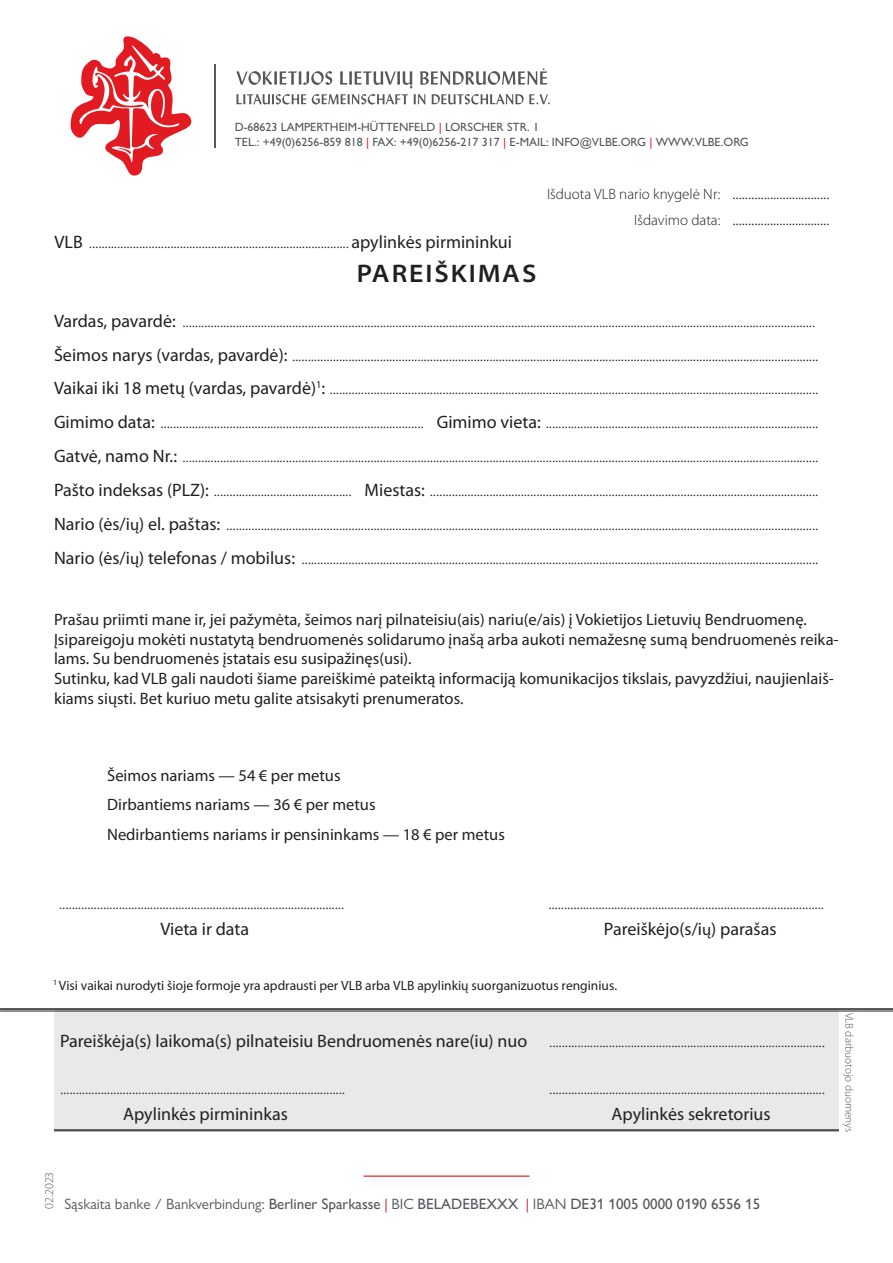
<style>
.page{position:relative;width:893px;height:1263px;background:#fff}
.page>*{position:absolute;margin:0;border:0;box-sizing:border-box;transform-origin:0 0}
.t1{font:600 semi-expanded 25.5px "Myriad Pro";letter-spacing:.075em;color:#231f20}
.t2{font:300 18px "Myriad Pro";color:#231f20}
.t3{font:18px "Myriad Pro";color:#231f20}
.t4{font:16.5px/19.8px "Myriad Pro";color:#231f20}
.t5{font:15px "Gill Sans Nova";color:#54575c}
.t6{font:300 15px "Myriad Pro";color:#231f20}
.t7{font:13.5px "Myriad Pro";color:#231f20}
.t8{font:500 12px "Gill Sans MT Pro";color:#54575c}
.t9{font:300 12px "Myriad Pro";color:#57585a}
.t10{font:300 11.25px "Myriad Pro";color:#57585a}
.s1{color:#e21a21}
.s2{font-weight:400}
.s3{font-weight:400;font-size:16.5px}
.s4{font-size:16.5px}
.s5{font-family:"Gill Sans MT Pro"}
.s6{font-family:"Gill Sans MT Pro";color:#cf202e}
</style>
<div class="page">
<div style="left:361px;top:1171px;width:180px;height:18px;background:#fbfbfb"></div>
<hr style="left:364px;top:1175px;width:165px;height:2px;background:#d1232a">
<hr style="left:214px;top:64px;width:1px;height:84px;background:#57585a">
<svg style="left:70px;top:36px;width:122px;height:140px"></svg>
<svg style="left:236px;top:68px;width:314px;height:36px"></svg>
<div style="left:54px;top:1009px;width:785px;height:120px;background:#e9e9e9"></div>
<hr style="left:0;top:1008px;width:893px;height:2px;background:#231f20">
<hr style="left:0;top:1011px;width:893px;height:1px;background:#231f20">
<hr style="left:54px;top:1129px;width:785px;height:1px;background:#231f20">
<hr style="left:54px;top:1130px;width:785px;height:1px;background:#231f20">
<p class="t8" style="left:235px;top:120px;width:306px">D-68623 LAMPERTHEIM-HÜTTENFELD <span class="s1">|</span> LORSCHER STR. 1</p>
<p class="t8" style="left:235px;top:134px;width:516px">TEL.: +49(0)6256-859 818 <span class="s1">|</span> FAX: +49(0)6256-217 317 <span class="s1">|</span> E-MAIL: INFO@VLBE.ORG <span class="s1">|</span> WWW.VLBE.ORG</p>
<p class="t2" style="left:54px;top:232px;width:459px"><span class="s2">VLB</span> ................................................................................... <span class="s2">apylinkės pirmininkui</span></p>
<p class="t1" style="left:357px;top:259px;width:181px">PAREIŠKIMAS</p>
<p class="t6" style="left:547px;top:186px;width:175px">Išduota VLB nario knygelė Nr:</p>
<p class="t2" style="left:732px;top:183px;width:99px">...............................</p>
<p class="t6" style="left:634px;top:212px;width:88px">Išdavimo data:</p>
<p class="t2" style="left:732px;top:209px;width:99px">...............................</p>
<p class="t2" style="left:54px;top:312px;width:763px"><span class="s2">Vardas, pavardė:</span> ..........................................................................................................................................................................................................</p>
<p class="t2" style="left:54px;top:345px;width:766px"><span class="s2">Šeimos narys (vardas, pavardė):</span> ........................................................................................................................................................................</p>
<p class="t2" style="left:54px;top:378px;width:766px"><span class="s2">Vaikai iki 18 metų (vardas, pavardė)</span><sup>1</sup><span class="s2">:</span> ............................................................................................................................................................</p>
<p class="t2" style="left:54px;top:412px;width:766px"><span class="s2">Gimimo data:</span> .................................................................................... <span class="s2">Gimimo vieta:</span> .......................................................................................</p>
<p class="t2" style="left:54px;top:446px;width:766px"><span class="s2">Gatvė, namo Nr.:</span> ...........................................................................................................................................................................................................</p>
<p class="t2" style="left:54px;top:480px;width:766px"><span class="s2">Pašto indeksas (PLZ):</span> ............................................ <span class="s2">Miestas:</span> ............................................................................................................................</p>
<p class="t2" style="left:54px;top:514px;width:766px"><span class="s2">Nario (ės/i</span><span class="s3">ų</span><span class="s2">) el. paštas:</span> .............................................................................................................................................................................................</p>
<p class="t2" style="left:54px;top:548px;width:766px"><span class="s2">Nario (ės/i</span><span class="s3">ų</span><span class="s2">) telefonas / mobilus:</span> .....................................................................................................................................................................</p>
<p class="t4" style="left:54px;top:610px;width:786px">Prašau priimti mane ir, jei pažymėta, šeimos narį pilnateisiu(ais) nariu(e/ais) į Vokietijos Lietuvių Bendruomenę.<br>Įsipareigoju mokėti nustatytą bendruomenės solidarumo įnašą arba aukoti nemažesnę sumą bendruomenės reika&shy;lams. Su bendruomenės įstatais esu susipažinęs(usi).</p>
<p class="t4" style="left:54px;top:669px;width:781px">Sutinku, kad VLB gali naudoti šiame pareiškimė pateiktą informaciją komunikacijos tikslais, pavyzdžiui, naujienlaiš&shy;kiams siųsti. Bet kuriuo metu galite atsisakyti prenumeratos.</p>
<p class="t4" style="left:107px;top:766px;width:235px">Šeimos nariams — 54 € per metus</p>
<p class="t4" style="left:107px;top:795px;width:270px">Dirbantiems nariams — 36 € per metus</p>
<p class="t4" style="left:107px;top:824px;width:399px">Nedirbantiems nariams ir pensininkams — 18 € per metus</p>
<p class="t2" style="left:59px;top:893px;width:287px">...........................................................................................</p>
<p class="t2" style="left:548px;top:893px;width:277px">........................................................................................</p>
<p class="t3" style="left:160px;top:919px;width:90px">Vieta ir data</p>
<p class="t3" style="left:604px;top:919px;width:174px">Pareiškėjo(s/i<span class="s4">ų</span>) parašas</p>
<p class="t7" style="left:53px;top:977px;width:566px"><sup>1</sup> Visi vaikai nurodyti šioje formoje yra apdrausti per VLB arba VLB apylinkių suorganizuotus renginius.</p>
<p class="t3" style="left:60px;top:1031px;width:469px">Pareiškėja(s) laikoma(s) pilnateisiu Bendruomenės nare(iu) nuo</p>
<p class="t2" style="left:549px;top:1031px;width:277px">........................................................................................</p>
<p class="t2" style="left:60px;top:1078px;width:287px">...........................................................................................</p>
<p class="t2" style="left:549px;top:1078px;width:277px">........................................................................................</p>
<p class="t3" style="left:123px;top:1104px;width:166px">Apylinkės pirmininkas</p>
<p class="t3" style="left:612px;top:1104px;width:161px">Apylinkės sekretorius</p>
<p class="t9" style="left:43px;top:1209px;width:39px;rotate:-90deg">02.2023</p>
<p class="t5" style="left:64px;top:1195px;width:697px"><span class="s5">Sąskaita banke / Bankverbindung:</span> Berliner Sparkasse <span class="s6">|</span> <span class="s5">BIC</span> BELADEBEXXX <span class="s6">|</span> <span class="s5">IBAN</span> DE31 1005 0000 0190 6556 15</p>
<p class="t10" style="left:855px;top:1012px;width:121px;rotate:90deg">VLB darbuotojo duomenys</p>
</div>
